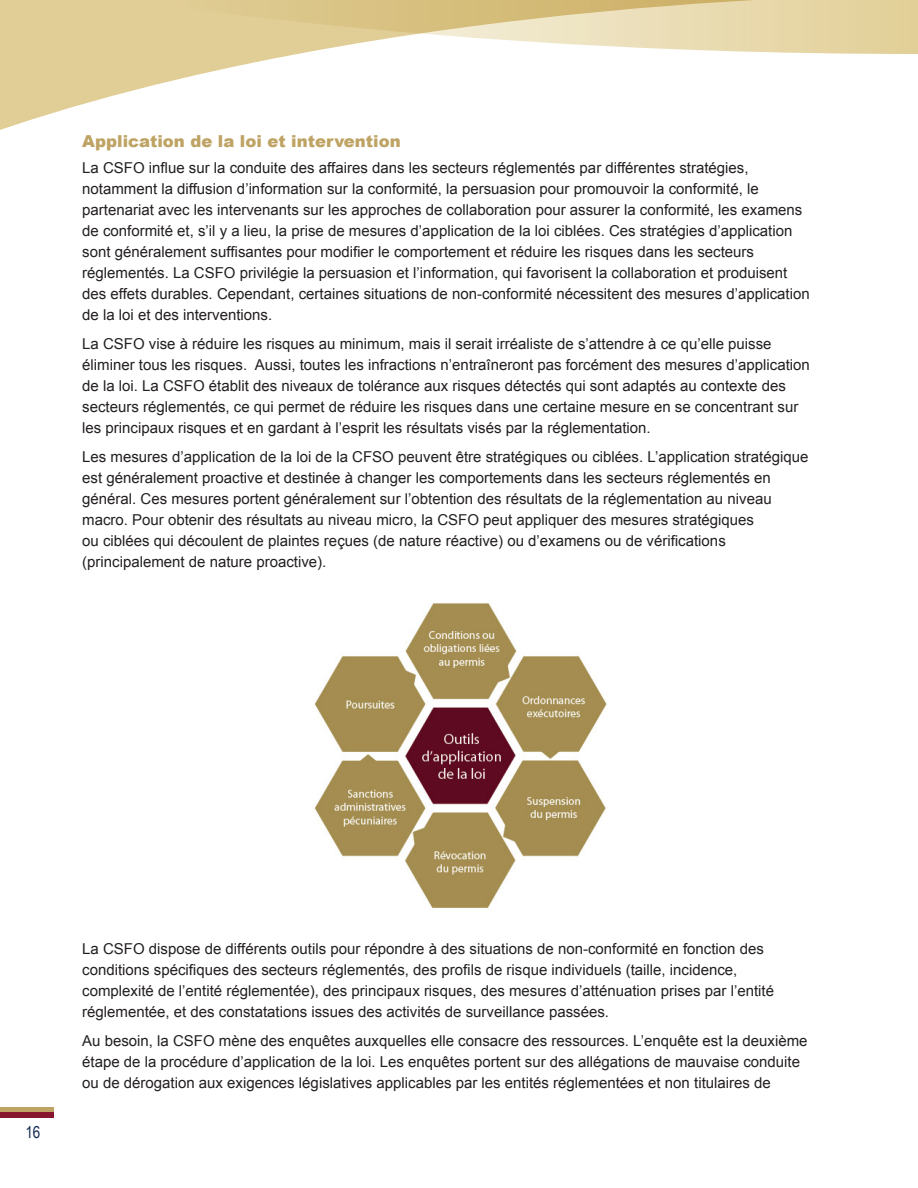
<style>
.page{position:relative;width:918px;height:1188px;background:#fff}
.page>*{position:absolute;margin:0;border:0;box-sizing:border-box;transform-origin:0 0}
.t1{font:900 16.5px "Arial";color:#bea364}
.t2{font:16.5px "Arial Narrow";color:#142a50}
.body{font:15px/21px "Arial";color:#231f20}
</style>
<div class="page">
<div style="left:0;top:1107px;width:54px;height:5px;background:#bea364"></div>
<div style="left:0;top:1112px;width:54px;height:6px;background:#88152f"></div>
<svg style="left:0;top:54px;width:297px;height:76px"></svg>
<svg style="left:0;top:0;width:918px;height:54px;background:#e4d4a4"></svg>
<img style="left:314px;top:603px;width:293px;height:305px">
<p class="t1" style="left:82px;top:129px;width:320px">Application de la loi et intervention</p>
<p class="body" style="left:82px;top:158px;width:729px">La CSFO influe sur la conduite des affaires dans les secteurs réglementés par différentes stratégies, notamment la diffusion d’information sur la conformité, la persuasion pour promouvoir la conformité, le partenariat avec les intervenants sur les approches de collaboration pour assurer la conformité, les examens de conformité et, s’il y a lieu, la prise de mesures d’application de la loi ciblées. Ces stratégies d’application sont généralement suffisantes pour modifier le comportement et réduire les risques dans les secteurs réglementés. La CSFO privilégie la persuasion et l’information, qui favorisent la collaboration et produisent des effets durables. Cependant, certaines situations de non-conformité nécessitent des mesures d’application de la loi et des interventions.</p>
<p class="body" style="left:82px;top:334px;width:729px">La CSFO vise à réduire les risques au minimum, mais il serait irréaliste de s’attendre à ce qu’elle puisse éliminer tous les risques. Aussi, toutes les infractions n’entraîneront pas forcément des mesures d’application de la loi. La CSFO établit des niveaux de tolérance aux risques détectés qui sont adaptés au contexte des secteurs réglementés, ce qui permet de réduire les risques dans une certaine mesure en se concentrant sur les principaux risques et en gardant à l’esprit les résultats visés par la réglementation.</p>
<p class="body" style="left:82px;top:447px;width:728px">Les mesures d’application de la loi de la CFSO peuvent être stratégiques ou ciblées. L’application stratégique est généralement proactive et destinée à changer les comportements dans les secteurs réglementés en général. Ces mesures portent généralement sur l’obtention des résultats de la réglementation au niveau macro. Pour obtenir des résultats au niveau micro, la CSFO peut appliquer des mesures stratégiques<br>ou ciblées qui découlent de plaintes reçues (de nature réactive) ou d’examens ou de vérifications (principalement de nature proactive).</p>
<p class="t2" style="left:25px;top:1120px;width:17px">16</p>
<p class="body" style="left:82px;top:938px;width:693px">La CSFO dispose de différents outils pour répondre à des situations de non-conformité en fonction des conditions spécifiques des secteurs réglementés, des profils de risque individuels (taille, incidence, complexité de l’entité réglementée), des principaux risques, des mesures d’atténuation prises par l’entité réglementée, et des constatations issues des activités de surveillance passées.</p>
<p class="body" style="left:82px;top:1030px;width:727px">Au besoin, la CSFO mène des enquêtes auxquelles elle consacre des ressources. L’enquête est la deuxième étape de la procédure d’application de la loi. Les enquêtes portent sur des allégations de mauvaise conduite ou de dérogation aux exigences législatives applicables par les entités réglementées et non titulaires de</p>
</div>
